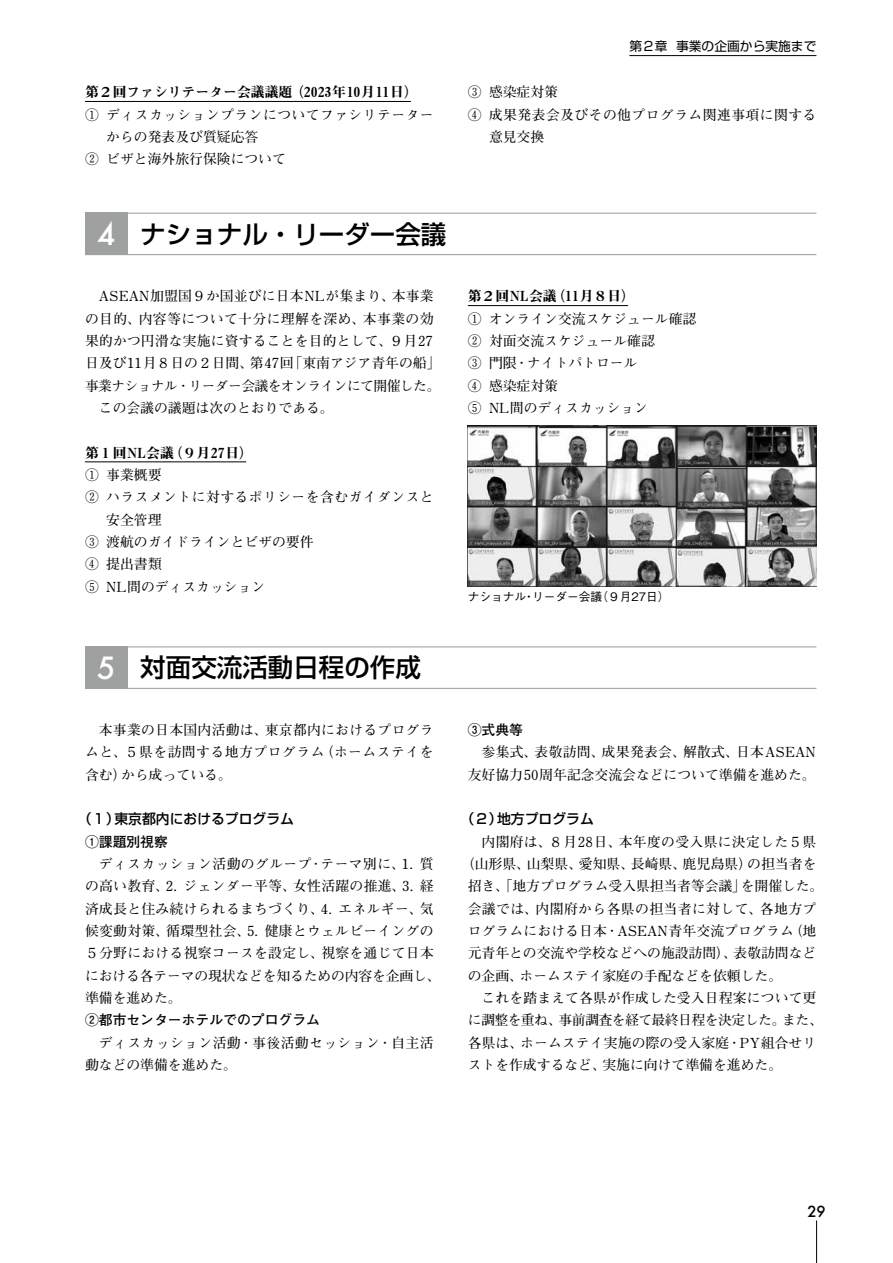
<style>
.page{position:relative;width:893px;height:1263px;background:#fff}
.page>*{position:absolute;margin:0;border:0;box-sizing:border-box;transform-origin:0 0}
.t1{font:500 25.5px "Shin Go Pro";color:#000}
.t2{font:500 14.85px "Futura";color:#000}
.t3{font:700 13.8px/22.4px "Futo Min A101 Pro";letter-spacing:.01em;color:#000}
.t4{font:700 13.8px/22.4px "Futo Min A101 Pro";letter-spacing:.03em;color:#000}
.t5{font:13.8px "Midashi Min Pro MA31";color:#000}
.t6{font:700 13.8px "Futo Go B101 Pro";color:#000}
.t7{font:700 13.8px "Futo Min A101 Pro";letter-spacing:-.035em;color:#000}
.t8{font:500 13.8px "Shin Go Pro";color:#000}
.t9{font:12.75px "Shin Go Pro";color:#000}
.t10{font:500 11.7px "Gothic BBB Pro";color:#000}
.s1{font-family:"Futura";font-size:29.7px;color:#fff}
</style>
<div class="page">
<hr style="left:816px;top:1220px;width:1px;height:43px;background:#000">
<hr style="left:629px;top:55px;width:187px;height:1px;background:#000">
<hr style="left:85px;top:101px;width:326px;height:1px;background:#000">
<div style="left:85px;top:213px;width:43px;height:42px;background:#9fa0a0"></div>
<hr style="left:85px;top:213px;width:731px;height:1px;background:#9fa0a0">
<hr style="left:85px;top:254px;width:731px;height:1px;background:#9fa0a0">
<div style="left:85px;top:646px;width:43px;height:43px;background:#9fa0a0"></div>
<hr style="left:85px;top:646px;width:731px;height:1px;background:#9fa0a0">
<hr style="left:85px;top:688px;width:731px;height:1px;background:#9fa0a0">
<hr style="left:85px;top:461px;width:161px;height:1px;background:#000">
<hr style="left:468px;top:305px;width:160px;height:1px;background:#000">
<img style="left:468px;top:425px;width:348px;height:161px">
<p class="t5" style="left:85px;top:81px;width:334px">第２回ファシリテーター会議議題 （2023年10月11日）</p>
<p class="t4" style="left:85px;top:101px;width:350px">① ディスカッションプランについてファシリテーター</p>
<p class="t3" style="left:106px;top:124px;width:154px">からの発表及び質疑応答</p>
<p class="t3" style="left:85px;top:146px;width:202px">② ビザと海外旅行保険について</p>
<p class="t9" style="left:629px;top:36px;width:189px">第２章 事業の企画から実施まで</p>
<p class="t3" style="left:468px;top:79px;width:92px">③ 感染症対策</p>
<p class="t4" style="left:468px;top:101px;width:350px">④ 成果発表会及びその他プログラム関連事項に関する</p>
<p class="t3" style="left:489px;top:124px;width:57px">意見交換</p>
<h1 class="t1" style="left:97px;top:213px;width:351px"><span class="s1">4</span> ナショナル・リーダー会議</h1>
<p class="t3" style="left:85px;top:283px;width:357px">　ASEAN加盟国９か国並びに日本NLが集まり、本事業の目的、内容等について十分に理解を深め、本事業の効果的かつ円滑な実施に資することを目的として、９月27日及び11月８日の２日間、第47回「東南アジア青年の船」事業ナショナル・リーダー会議をオンラインにて開催した。　この会議の議題は次のとおりである。</p>
<p class="t5" style="left:85px;top:442px;width:170px">第１回NL会議（９月27日）</p>
<p class="t3" style="left:85px;top:462px;width:78px">① 事業概要</p>
<p class="t4" style="left:85px;top:484px;width:350px">② ハラスメントに対するポリシーを含むガイダンスと</p>
<p class="t3" style="left:106px;top:506px;width:57px">安全管理</p>
<p class="t3" style="left:85px;top:529px;width:230px">③ 渡航のガイドラインとビザの要件</p>
<p class="t3" style="left:85px;top:551px;width:78px">④ 提出書類</p>
<p class="t3" style="left:85px;top:573px;width:182px">⑤ NL間のディスカッション</p>
<h1 class="t1" style="left:97px;top:647px;width:325px"><span class="s1">5</span> 対面交流活動日程の作成</h1>
<p class="t3" style="left:85px;top:717px;width:350px;text-align:justify">　本事業の日本国内活動は、東京都内におけるプログラムと、５県を訪問する地方プログラム（ホームステイを含む）から成っている。</p>
<p class="t8" style="left:78px;top:808px;width:217px">（１）東京都内におけるプログラム</p>
<p class="t6" style="left:85px;top:830px;width:84px">①課題別視察</p>
<p class="t3" style="left:85px;top:851px;width:357px">　ディスカッション活動のグループ･テーマ別に、1. 質の高い教育、2. ジェンダー平等、女性活躍の推進、3. 経済成長と住み続けられるまちづくり、4. エネルギー、気候変動対策、循環型社会、5. 健康とウェルビーイングの<br>５分野における視察コースを設定し、視察を通じて日本における各テーマの現状などを知るための内容を企画し、準備を進めた。</p>
<p class="t6" style="left:85px;top:1009px;width:236px">②都市センターホテルでのプログラム</p>
<p class="t4" style="left:85px;top:1029px;width:350px">　ディスカッション活動・事後活動セッション・自主活動などの準備を進めた。</p>
<p class="t5" style="left:468px;top:286px;width:169px">第２回NL会議（11月８日）</p>
<p class="t3" style="left:468px;top:306px;width:230px">① オンライン交流スケジュール確認<br>② 対面交流スケジュール確認<br>③ 門限・ナイトパトロール<br>④ 感染症対策<br>⑤ NL間のディスカッション</p>
<p class="t10" style="left:468px;top:588px;width:203px">ナショナル・リーダー会議（９月27日）</p>
<p class="t6" style="left:468px;top:719px;width:57px">③式典等</p>
<p class="t3" style="left:468px;top:739px;width:349px">　参集式、表敬訪問、成果発表会、解散式、日本ASEAN友好協力50周年記念交流会などについて準備を進めた。</p>
<p class="t8" style="left:461px;top:808px;width:135px">（２）地方プログラム</p>
<p class="t3" style="left:468px;top:829px;width:350px">　内閣府は、８月28日、本年度の受入県に決定した５県</p>
<p class="t3" style="left:461px;top:851px;width:357px">（山形県、山梨県、愛知県、長崎県、鹿児島県）の担当者を</p>
<p class="t3" style="left:468px;top:873px;width:357px">招き、「地方プログラム受入県担当者等会議」を開催した。</p>
<p class="t4" style="left:468px;top:896px;width:350px">会議では、内閣府から各県の担当者に対して、各地方プ</p>
<p class="t3" style="left:468px;top:918px;width:350px">ログラムにおける日本・ASEAN青年交流プログラム（地</p>
<p class="t3" style="left:468px;top:940px;width:350px">元青年との交流や学校などへの施設訪問）、表敬訪問など</p>
<p class="t3" style="left:468px;top:962px;width:316px">の企画、ホームステイ家庭の手配などを依頼した。</p>
<p class="t3" style="left:468px;top:985px;width:350px">　これを踏まえて各県が作成した受入日程案について更</p>
<p class="t7" style="left:468px;top:1009px;width:357px">に調整を重ね、事前調査を経て最終日程を決定した。また、</p>
<p class="t3" style="left:468px;top:1029px;width:350px">各県は、ホームステイ実施の際の受入家庭・PY組合せリ</p>
<p class="t3" style="left:468px;top:1052px;width:316px">ストを作成するなど、実施に向けて準備を進めた。</p>
<p class="t2" style="left:807px;top:1201px;width:20px">29</p>
</div>
